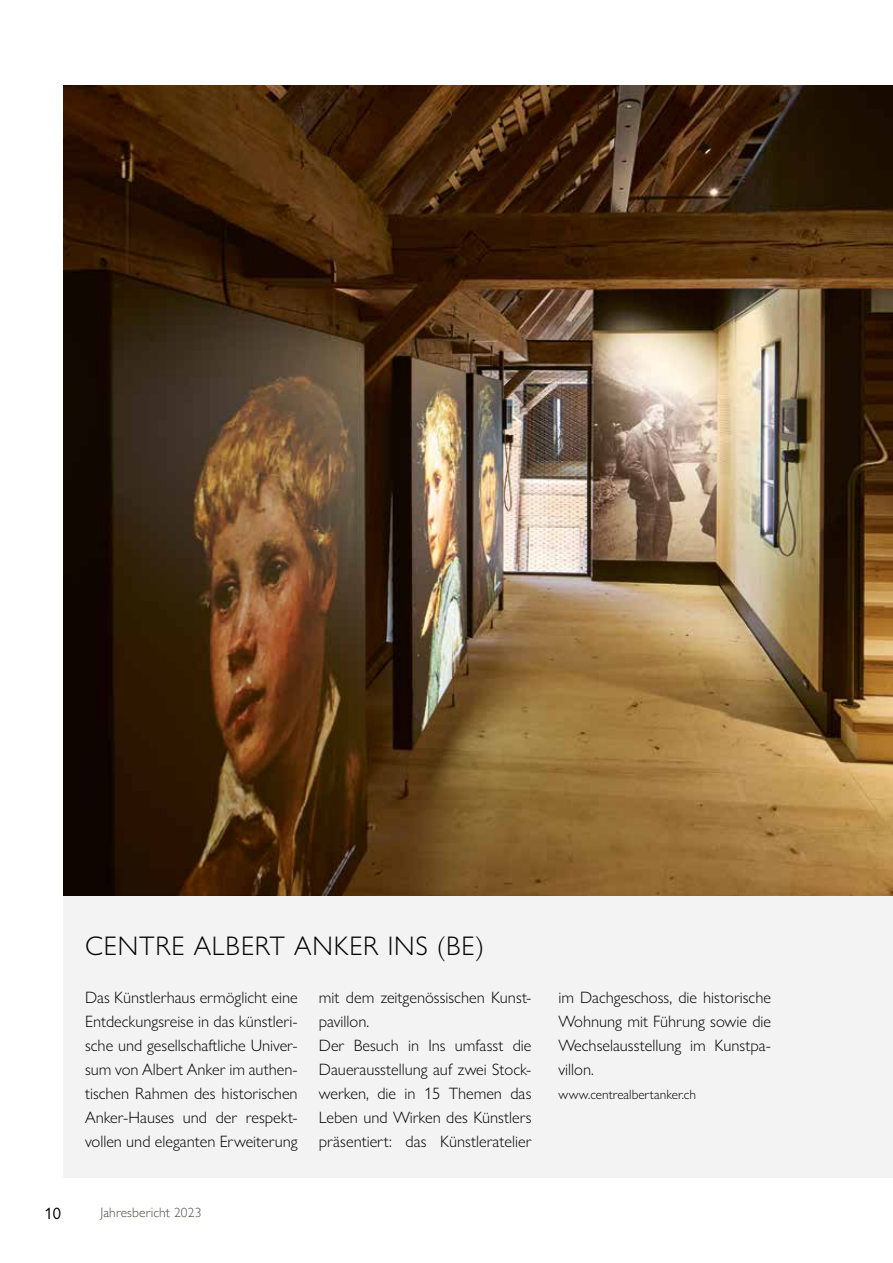
<style>
.page{position:relative;width:893px;height:1263px;background:#fff}
.page>*{position:absolute;margin:0;border:0;box-sizing:border-box;transform-origin:0 0}
.Title_Bttom_paragraph{font:300 27px "Gill Sans Nova";letter-spacing:.03em;color:#000}
.Paragraph{font:300 16.5px/24px "Gill Sans Nova";color:#000;text-align:justify}
.t1{font:16.5px "Gill Sans Nova";color:#000}
.Paragraph-2{font:300 13.5px "Gill Sans Nova";color:#000}
.t2{font:300 13.5px "Gill Sans";letter-spacing:.01em;color:#514e44}
</style>
<div class="page">
<div style="left:64px;top:739px;width:829px;height:439px;background:#f3f3f3"></div>
<img style="left:64px;top:85px;width:829px;height:811px">
<p class="Title_Bttom_paragraph" style="left:85px;top:929px;width:401px">CENTRE ALBERT ANKER INS (BE)</p>
<p class="Paragraph" style="left:85px;top:985px;width:214px">Das Künstlerhaus ermöglicht eine Entdeckungsreise in das künstleri&shy;sche und gesellschaftliche Univer&shy;sum von Albert Anker im authen&shy;tischen Rahmen des historischen Anker-Hauses und der respekt&shy;vollen und eleganten Erweiterung</p>
<p class="Paragraph" style="left:319px;top:985px;width:214px">mit dem zeitgenössischen Kunst&shy;pavillon.</p>
<p class="Paragraph" style="left:319px;top:1033px;width:214px">Der Besuch in Ins umfasst die Dauerausstellung auf zwei Stock&shy;werken, die in 15 Themen das Leben und Wirken des Künstlers präsentiert: das Künstleratelier</p>
<p class="t1" style="left:44px;top:1203px;width:18px">10</p>
<p class="t2" style="left:100px;top:1202px;width:103px">Jahresbericht 2023</p>
<p class="Paragraph" style="left:558px;top:985px;width:214px">im Dachgeschoss, die historische Wohnung mit Führung sowie die Wechselausstellung im Kunstpa&shy;villon.</p>
<p class="Paragraph-2" style="left:558px;top:1086px;width:139px">www.centrealbertanker.ch</p>
</div>
